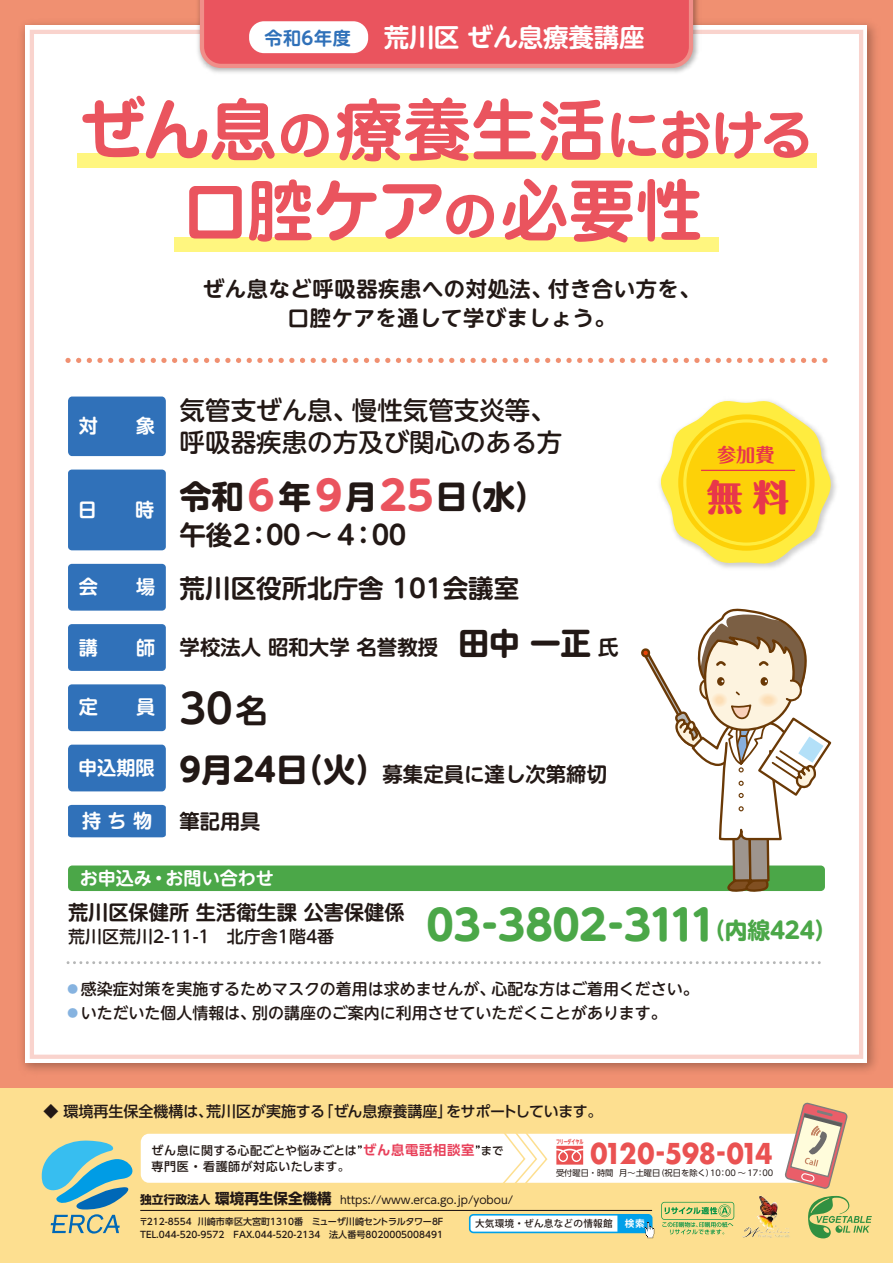
<style>
.page{position:relative;width:893px;height:1263px;background:#f09071}
.page>*{position:absolute;margin:0;border:0;box-sizing:border-box;transform-origin:0 0}
.t1{font:700 68.1px/80.8px "P Jun 501 Pro N";letter-spacing:-.01em;color:#ea545e;text-align:center}
.t2{font:700 41.4px "UD Shin M Go Pr 6 N";letter-spacing:-.01em;color:#4ba748}
.t3{font:700 40.35px "UD Shin M Go Pr 6 N";color:#ea545e}
.t4{font:700 40.35px "UD Shin M Go Pr 6 N De";color:#221815}
.t5{font:800 36.15px "P Maru Fo Pro N";color:#e8374a}
.t6{font:700 32.25px "UD Shin M Go Pr 6 N";color:#221815}
.t7{font:700 32.25px "UD Shin M Go Pr 6 N De";color:#221815}
.t8{font:700 30.6px "UD Shin M Go Pr 6 N";color:#221815}
.t9{font:700 27.9px "Futura";letter-spacing:-.085em;color:#ea5252;scale:.9 1}
.t10{font:700 26.55px "UD Shin M Go Pr 6 N De";letter-spacing:-.015em;color:#221815}
.t11{font:500 25.5px "UD Shin M Go Pr 6 N";color:#221815}
.t12{font:700 25.5px "UD Shin M Go Pr 6 N De";color:#221815}
.t13{font:700 25.5px "UD Shin M Go Pr 6 N De";letter-spacing:-.01em;color:#fff}
.t14{font:700 22.8px "UD Shin M Go Pr 6 N";letter-spacing:-.005em;color:#4ba748}
.t15{font:700 21.3px/28.7px "UD Shin M Go Pr 6 N De";letter-spacing:.03em;color:#221815}
.t16{font:700 20.4px "UD Shin M Go Pr 6 N De";color:#221815}
.t17{font:700 20.25px "UD Shin M Go Pr 6 N De";color:#221815}
.t18{font:700 19.2px "UD Shin M Go Pr 6 N De";color:#fff}
.t19{font:700 19.2px "P Maru Fo Pro N";color:#e8374a}
.t20{font:700 18px "UD Shin M Go Pr 6 N De";color:#fff}
.t21{font:700 18px "UD Shin M Go Pr 6 N De";letter-spacing:.03em;color:#3071b9}
.t22{font:500 16.95px "UD Shin M Go Pr 6 N";color:#221815}
.t23{font:500 15.9px/23.4px "UD Shin M Go Pr 6 N";color:#221815}
.t24{font:500 15px "UD Shin Go Pr 6 N";color:#221815}
.t25{font:500 15px "UD Shin Go Pr 6 N";letter-spacing:-.035em;color:#221815}
.t26{font:700 14.55px "UD Shin Go Pr 6 N";color:#221815}
.t27{font:700 13.35px "UD Shin Go Pr 6 N De";letter-spacing:.05em;color:#e8405a}
.t28{font:500 12px "UD Shin Go Pr 6 N";letter-spacing:.01em;color:#221815}
.t29{font:500 12px "UD Shin Go Pr 6 N";letter-spacing:.035em;color:#221815}
.t30{font:700 11.7px "UD Shin Go Pr 6 N";color:#221815}
.t31{font:500 11.25px "UD Shin Go Pr 6 N";color:#221815}
.t32{font:10.8px "UD Shin Go Pr 6 N";color:#221815}
.t33{font:500 9.6px "Koz Go Pr 6 N";letter-spacing:.025em;color:#221815}
.t34{font:700 9.6px "Koz Go Pr 6 N";color:#fff}
.t35{font:500 9px/12.9px "UD Shin Go Pr 6 N";color:#221815}
.t36{font:500 9px "UD Shin Go Pr 6 N";letter-spacing:-.025em;color:#221815}
.t37{font:8.25px "UD Shin Go Pr 6 N";color:#221815}
.t38{font:700 6px "UD Shin M Go Pr 6 N";letter-spacing:-.03em;color:#ea5252;scale:.67 1}
.s1{font-size:54.45px}
.s2{color:#86b3e0}
</style>
<div class="page">
<img style="left:21px;top:23px;width:855px;height:1048px">
<div style="left:30px;top:30px;width:833px;height:1029px;background:#fff"></div>
<img style="left:195px;top:0;width:507px;height:77px">
<svg style="left:200px;top:0;width:493px;height:68px;background:#ea5962"></svg>
<div style="left:68px;top:396px;width:98px;height:60px;background:#3071b9;border-radius:4px"></div>
<div style="left:68px;top:470px;width:98px;height:80px;background:#3071b9;border-radius:4px"></div>
<div style="left:68px;top:564px;width:98px;height:47px;background:#3071b9;border-radius:4px"></div>
<div style="left:68px;top:624px;width:98px;height:47px;background:#3071b9;border-radius:4px"></div>
<div style="left:68px;top:805px;width:98px;height:32px;background:#3071b9"></div>
<div style="left:68px;top:684px;width:98px;height:47px;background:#3071b9;border-radius:4px"></div>
<div style="left:68px;top:745px;width:98px;height:46px;background:#3071b9;border-radius:4px"></div>
<div style="left:68px;top:865px;width:757px;height:26px;background:#4ba748;border-radius:4px"></div>
<div style="left:249px;top:21px;width:119px;height:32px;background:#fff;border-radius:15px"></div>
<svg style="left:68px;top:961px;width:757px;height:3px;background:#e6e6e6"></svg>
<svg style="left:79px;top:358px;width:747px;height:5px"></svg>
<svg style="left:639px;top:607px;width:194px;height:287px;background:#dcdccd"></svg>
<div style="left:77px;top:153px;width:739px;height:15px;background:#fff67f"></div>
<div style="left:174px;top:237px;width:545px;height:15px;background:#fff67f"></div>
<img style="left:656px;top:396px;width:184px;height:177px">
<svg style="left:659px;top:400px;width:172px;height:164px;background:#fbf2a0"></svg>
<div style="left:678px;top:414px;width:137px;height:137px;background:#fdd108;border-radius:50%"></div>
<svg style="left:683px;top:419px;width:126px;height:127px"></svg>
<div style="left:686px;top:423px;width:120px;height:119px;background:#fdd108;border-radius:50%"></div>
<hr style="left:701px;top:470px;width:94px;height:1px;background:#e8374a">
<div style="left:0;top:1089px;width:893px;height:174px;background:#fddf90"></div>
<svg style="left:808px;top:1196px;width:64px;height:42px"></svg>
<img style="left:757px;top:1196px;width:17px;height:37px">
<svg style="left:661px;top:1202px;width:73px;height:32px"></svg>
<svg style="left:42px;top:1140px;width:100px;height:93px"></svg>
<div style="left:141px;top:1134px;width:680px;height:49px;background:#fff;border-radius:8px"></div>
<svg style="left:556px;top:1146px;width:27px;height:18px"></svg>
<svg style="left:500px;top:1133px;width:48px;height:50px"></svg>
<svg style="left:785px;top:1102px;width:63px;height:86px"></svg>
<svg style="left:358px;top:1145px;width:4px;height:3px"></svg>
<svg style="left:476px;top:1145px;width:4px;height:3px"></svg>
<hr style="left:140px;top:1210px;width:512px;height:1px;background:#221815">
<div style="left:470px;top:1215px;width:182px;height:17px;background:#fff;border-radius:4px"></div>
<div style="left:469px;top:1214px;width:183px;height:19px;border:2px solid #00a0e9;border-radius:4px"></div>
<svg style="left:617px;top:1215px;width:38px;height:23px"></svg>
<p class="t21" style="left:264px;top:23px;width:88px">令和6年度</p>
<h3 class="t13" style="left:384px;top:15px;width:262px">荒川区ぜん息療養講座</h3>
<h1 class="t1" style="left:79px;top:86px;width:736px">ぜん息<span class="s1">の</span>療養生活<span class="s1">における</span>口腔ケア<span class="s1">の</span>必要性</h1>
<h3 class="t15" style="left:288px;top:274px;width:329px;text-indent:-85px">ぜん息など呼吸器疾患への対処法、<br>口腔ケアを通して学びましょう。</h3>
<h3 class="t15" style="left:548px;top:274px;width:154px">付き合い方を、</h3>
<p class="t18" style="left:79px;top:410px;width:78px">対　　象</p>
<p class="t18" style="left:78px;top:493px;width:78px">日　　時</p>
<p class="t18" style="left:79px;top:570px;width:78px">会　　場</p>
<p class="t18" style="left:79px;top:631px;width:78px">講　　師</p>
<p class="t18" style="left:79px;top:691px;width:78px">定　　員</p>
<p class="t18" style="left:78px;top:752px;width:78px">申込期限</p>
<p class="t18" style="left:82px;top:805px;width:72px">持ち物</p>
<h3 class="t11" style="left:180px;top:389px;width:180px">気管支ぜん息、</h3>
<h3 class="t11" style="left:352px;top:389px;width:206px">慢性気管支炎等、</h3>
<h3 class="t11" style="left:180px;top:421px;width:384px">呼吸器疾患の方及び関心のある方</h3>
<h3 class="t6" style="left:436px;top:469px;width:113px">（日水(</h3>
<h3 class="t3" style="left:248px;top:461px;width:28px">6</h3>
<h3 class="t3" style="left:315px;top:461px;width:28px">9</h3>
<h3 class="t3" style="left:380px;top:461px;width:55px">25</h3>
<h3 class="t6" style="left:180px;top:469px;width:66px">令和</h3>
<h3 class="t6" style="left:279px;top:469px;width:34px">年</h3>
<h3 class="t6" style="left:345px;top:469px;width:34px">月</h3>
<h3 class="t10" style="left:179px;top:512px;width:228px">午後2：00 ~4：00</h3>
<h3 class="t12" style="left:180px;top:566px;width:341px">荒川区役所北庁舎 101会議室</h3>
<h3 class="t8" style="left:459px;top:617px;width:134px">田中一正</h3>
<p class="t16" style="left:180px;top:630px;width:280px">学校法人昭和大学名誉教授　</p>
<p class="t16" style="left:598px;top:630px;width:22px">氏</p>
<h3 class="t4" style="left:180px;top:674px;width:55px">30</h3>
<h3 class="t7" style="left:235px;top:683px;width:34px">名</h3>
<h3 class="t6" style="left:180px;top:741px;width:210px">9月24 （日火）</h3>
<p class="t17" style="left:180px;top:804px;width:82px">筆記用具</p>
<p class="t16" style="left:383px;top:757px;width:226px">募集定員に達し次第締切</p>
<p class="t20" style="left:80px;top:863px;width:196px">お申込み・お問い合わせ</p>
<p class="t19" style="left:717px;top:440px;width:59px">参加費</p>
<h3 class="t5" style="left:707px;top:477px;width:84px">無料</h3>
<p class="t17" style="left:68px;top:895px;width:338px">荒川区保健所生活衛生課公害保健係</p>
<p class="t22" style="left:68px;top:923px;width:268px">荒川区荒川2-11-1　北庁舎1階4番</p>
<h2 class="t2" style="left:427px;top:890px;width:292px">03-3802-3111</h2>
<h3 class="t14" style="left:702px;top:911px;width:136px">（内線424(</h3>
<p class="t23" style="left:252px;top:977px;width:416px;text-indent:-187px"><span class="s2">●</span>感染症対策を実施するためマスクの着用は求めませんが、<br>別の講座のご案内に利用させていただくことがあります。</p>
<p class="t23" style="left:491px;top:977px;width:209px">心配な方はご着用ください。</p>
<p class="t23" style="left:65px;top:1000px;width:193px"><span class="s2">●</span>いただいた個人情報は、</p>
<p class="t24" style="left:206px;top:1099px;width:121px">荒川区が実施する</p>
<p class="t24" style="left:319px;top:1099px;width:135px">「ぜん息療養講座」</p>
<p class="t24" style="left:44px;top:1099px;width:171px">◆ 環境再生保全機構は、</p>
<p class="t25" style="left:446px;top:1099px;width:158px">をサポートしています。</p>
<p class="t28" style="left:152px;top:1140px;width:207px">ぜん息に関する心配ごとや悩みごとは</p>
<p class="t29" style="left:152px;top:1156px;width:200px">専門医・看護師が対応いたします。</p>
<p class="t27" style="left:363px;top:1139px;width:113px">ぜん息電話相談室</p>
<p class="t31" style="left:481px;top:1141px;width:24px">まで</p>
<p class="t26" style="left:215px;top:1187px;width:118px">環境再生保全機構</p>
<p class="t30" style="left:140px;top:1190px;width:72px">独立行政法人</p>
<p class="t32" style="left:340px;top:1191px;width:174px">https://www.erca.go.jp/yobou/</p>
<p class="t38" style="left:556px;top:1136px;width:42px">フリーダイヤル</p>
<h3 class="t9" style="left:591px;top:1133px;width:204px">0120-598-014</h3>
<p class="t37" style="left:656px;top:1166px;width:59px">（祝日を除く(</p>
<p class="t37" style="left:556px;top:1166px;width:59px">受付曜日・時間</p>
<p class="t37" style="left:619px;top:1166px;width:43px">月～土曜日</p>
<p class="t37" style="left:710px;top:1166px;width:65px">10：00 ~17：00</p>
<p class="t36" style="left:312px;top:1214px;width:133px">ミューザ川崎セントラルタワー8F</p>
<p class="t35" style="left:198px;top:1215px;width:107px">川崎市幸区大宮町1310番</p>
<p class="t35" style="left:139px;top:1215px;width:306px">〒212-8554<br>TEL.044-520-9572　FAX.044-520-2134　法人番号8020005008491</p>
<p class="t33" style="left:475px;top:1218px;width:139px">大気環境・ぜん息などの情報館</p>
<p class="t34" style="left:625px;top:1218px;width:21px">検索</p>
</div>
